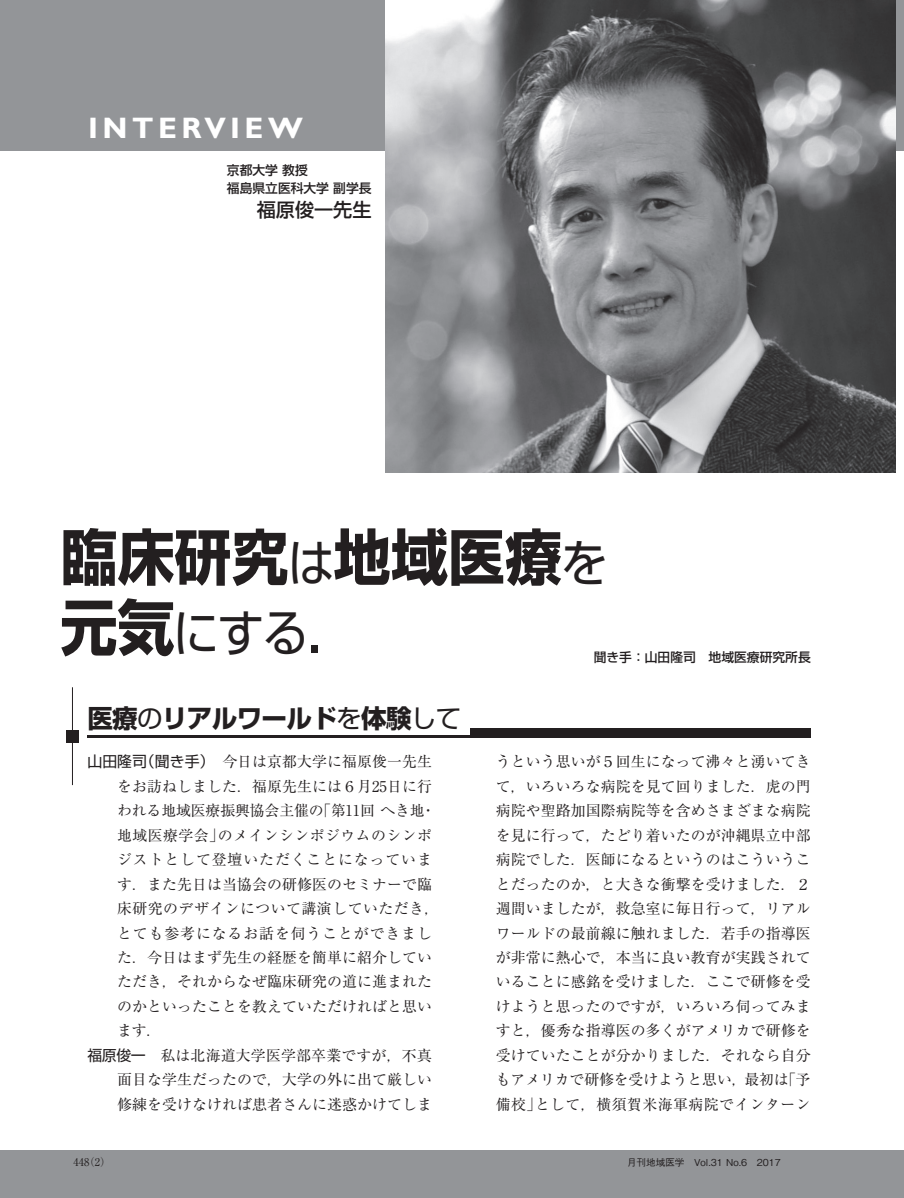
<style>
.page{position:relative;width:904px;height:1198px;background:#fff}
.page>*{position:absolute;margin:0;border:0;box-sizing:border-box;transform-origin:0 0}
.t1{font:700 60.45px "Shin Go Pro";color:#231f20;scale:.94 1}
.t2{font:49.8px "Shin Go Pro";color:#231f20;scale:.94 1}
.t3{font:700 29.7px "Gill Sans Std";letter-spacing:.15em;color:#fff}
.t4{font:700 25.5px "Shin Go Pro";letter-spacing:-.025em;color:#231f20}
.t5{font:500 19.2px "Shin Go Pro";color:#231f20}
.t6{font:14.85px/24.5px "Ryumin Pro";letter-spacing:.005em;color:#231f20;text-align:justify}
.t7{font:14.85px "Ryumin Pro";letter-spacing:.03em;color:#231f20}
.t8{font:14.85px "Ryumin Pro";letter-spacing:.06em;color:#231f20}
.t9{font:500 12.75px "Shin Go Pro";color:#231f20}
.t10{font:10.65px "Ryumin Pr 5";color:#231f20}
.t11{font:500 9.6px "Gothic BBB Pro";color:#231f20}
.s1{font-weight:400;font-size:49.8px}
.s2{font-weight:700;font-size:60.45px}
.s3{font-size:60.45px}
.s4{font-weight:400}
.s5{font-family:"Shin Go Pro"}
</style>
<div class="page">
<div style="left:0;top:1150px;width:895px;height:48px;background:#939598"></div>
<div style="left:0;top:0;width:895px;height:151px;background:#939598"></div>
<div style="left:895px;top:1150px;width:8px;height:48px;background:#939598"></div>
<div style="left:895px;top:0;width:8px;height:151px;background:#939598"></div>
<div style="left:66px;top:730px;width:13px;height:12px;background:#231f20"></div>
<hr style="left:72px;top:687px;width:1px;height:98px;background:#231f20">
<hr style="left:87px;top:735px;width:723px;height:2px;background:#231f20">
<div style="left:470px;top:729px;width:340px;height:8px;background:#231f20"></div>
<img style="left:385px;top:0;width:510px;height:472px">
<h3 class="t3" style="left:88px;top:110px;width:216px">INTERVIEW</h3>
<p class="t9" style="left:227px;top:178px;width:146px">福島県立医科大学 副学長</p>
<p class="t5" style="left:257px;top:194px;width:116px">福原俊一先生</p>
<h1 class="t1" style="left:60px;top:509px;width:583px">臨床研究<span class="s1">は</span>地域医療<span class="s1">を</span></h1>
<h2 class="t2" style="left:60px;top:592px;width:322px"><span class="s2">元気</span>にする<span class="s3">．</span></h2>
<p class="t9" style="left:593px;top:647px;width:218px">聞き手：山田隆司　地域医療研究所長</p>
<h3 class="t4" style="left:87px;top:698px;width:375px">医療<span class="s4">の</span>リアルワールド<span class="s4">を</span>体験<span class="s4">して</span></h3>
<p class="t6" style="left:87px;top:748px;width:346px"><span class="s5">山田隆司（聞き手）</span>　今日は京都大学に福原俊一先生</p>
<p class="t6" style="left:117px;top:773px;width:316px">をお訪ねしました．福原先生には６月25日に行</p>
<p class="t6" style="left:117px;top:797px;width:320px">われる地域医療振興協会主催の「第11回 へき地・</p>
<p class="t7" style="left:117px;top:823px;width:316px">地域医療学会」のメインシンポジウムのシンポ</p>
<p class="t8" style="left:117px;top:848px;width:316px">ジストとして登壇いただくことになっていま</p>
<p class="t6" style="left:117px;top:871px;width:316px">す．また先日は当協会の研修医のセミナーで臨</p>
<p class="t7" style="left:117px;top:897px;width:324px">床研究のデザインについて講演していただき，</p>
<p class="t8" style="left:117px;top:921px;width:316px">とても参考になるお話を伺うことができまし</p>
<p class="t6" style="left:117px;top:944px;width:316px">た．今日はまず先生の経歴を簡単に紹介してい</p>
<p class="t6" style="left:117px;top:969px;width:316px">ただき，それからなぜ臨床研究の道に進まれた</p>
<p class="t6" style="left:117px;top:993px;width:316px">のかといったことを教えていただければと思い</p>
<p class="t6" style="left:117px;top:1017px;width:46px">ます．</p>
<p class="t6" style="left:87px;top:1042px;width:346px"><span class="s5">福原俊一</span>　私は北海道大学医学部卒業ですが，不真</p>
<p class="t6" style="left:117px;top:1066px;width:316px">面目な学生だったので，大学の外に出て厳しい</p>
<p class="t6" style="left:117px;top:1091px;width:316px">修練を受けなければ患者さんに迷惑かけてしま</p>
<p class="t6" style="left:495px;top:748px;width:316px">うという思いが５回生になって沸々と湧いてきて，いろいろな病院を見て回りました．虎の門病院や聖路加国際病院等を含めさまざまな病院を見に行って，たどり着いたのが沖縄県立中部病院でした．医師になるというのはこういうことだったのか，と大きな衝撃を受けました．２週間いましたが，救急室に毎日行って，リアルワールドの最前線に触れました．若手の指導医が非常に熱心で，本当に良い教育が実践されていることに感銘を受けました．ここで研修を受けようと思ったのですが，いろいろ伺ってみますと，優秀な指導医の多くがアメリカで研修を受けていたことが分かりました．それなら自分もアメリカで研修を受けようと思い，最初は「予備校」として，横須賀米海軍病院でインターン</p>
<p class="t10" style="left:73px;top:1154px;width:39px">448（2）</p>
<p class="t11" style="left:627px;top:1155px;width:155px">月刊地域医学　Vol.31 No.6　2017</p>
</div>
